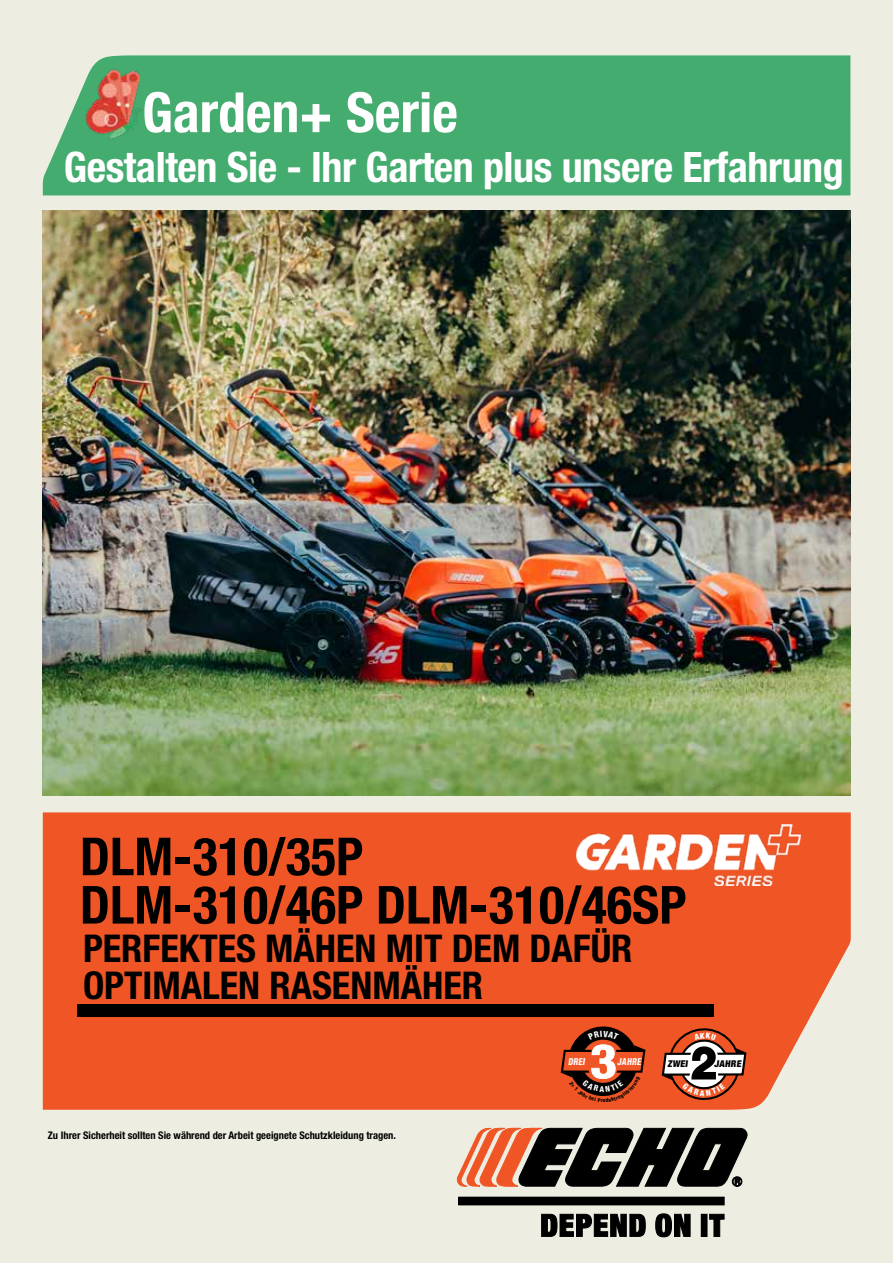
<style>
.page{position:relative;width:893px;height:1263px;background:#edeee1}
.page>*{position:absolute;margin:0;border:0;box-sizing:border-box;transform-origin:0 0}
.t1{font:700 condensed 55.5px "Helvetica Neue";color:#fff}
.t2{font:700 condensed 52.5px/48.3px "Helvetica Neue";color:#000}
.t3{font:700 condensed 46.95px "Helvetica Neue";color:#fff;scale:1.14 1}
.t4{font:700 condensed 42px "Helvetica Neue";letter-spacing:-.01em;color:#fff}
.t5{font:700 condensed 38.25px/37px "Helvetica Neue";color:#000}
.t6{font:700 condensed 10.5px "Helvetica Neue";color:#000}
.t7{font:800 condensed 9.6px "Helvetica Neue LT";color:#fff;scale:.89 1}
.t8{font:900 condensed 9.45px "Helvetica Neue";color:#000;scale:1.04 1}
</style>
<div class="page">
<div style="left:43px;top:812px;width:808px;height:298px;background:#f05625"></div>
<div style="left:43px;top:55px;width:807px;height:140px;background:#44ac6e"></div>
<div style="left:77px;top:1004px;width:636px;height:12px;background:#000"></div>
<svg style="left:457px;top:1127px;width:291px;height:60px"></svg>
<div style="left:459px;top:1197px;width:265px;height:8px;background:#000"></div>
<svg style="left:541px;top:1214px;width:105px;height:23px"></svg>
<svg style="left:655px;top:1213px;width:36px;height:24px"></svg>
<div style="left:701px;top:1214px;width:6px;height:22px;background:#000"></div>
<svg style="left:709px;top:1214px;width:16px;height:23px"></svg>
<img style="left:43px;top:210px;width:807px;height:586px">
<img style="left:83px;top:65px;width:59px;height:79px">
<img style="left:576px;top:825px;width:225px;height:60px">
<svg style="left:662px;top:1028px;width:84px;height:72px;background:#b96e56"></svg>
<svg style="left:561px;top:1026px;width:84px;height:76px;background:#a23e1e"></svg>
<h1 class="t1" style="left:142px;top:66px;width:317px">Garden+ Serie</h1>
<h3 class="t4" style="left:64px;top:132px;width:782px">Gestalten Sie - Ihr Garten plus unsere Erfahrung</h3>
<h2 class="t2" style="left:80px;top:829px;width:608px">DLM-310/35P<br>DLM-310/46P DLM-310/46SP</h2>
<h3 class="t5" style="left:83px;top:927px;width:551px">PERFEKTES MÄHEN MIT DEM DAFÜR<br>OPTIMALEN RASENMÄHER</h3>
<p class="t6" style="left:48px;top:1126px;width:350px">Zu Ihrer Sicherheit sollten Sie während der Arbeit geeignete Schutzkleidung tragen.</p>
<h3 class="t3" style="left:591px;top:1033px;width:24px">3</h3>
<p class="t7" style="left:568px;top:1055px;width:22px">DREI</p>
<p class="t7" style="left:617px;top:1055px;width:30px">JAHRE</p>
<p class="t8" style="left:667px;top:1056px;width:23px">ZWEI</p>
<p class="t8" style="left:714px;top:1056px;width:29px">JAHRE</p>
</div>
